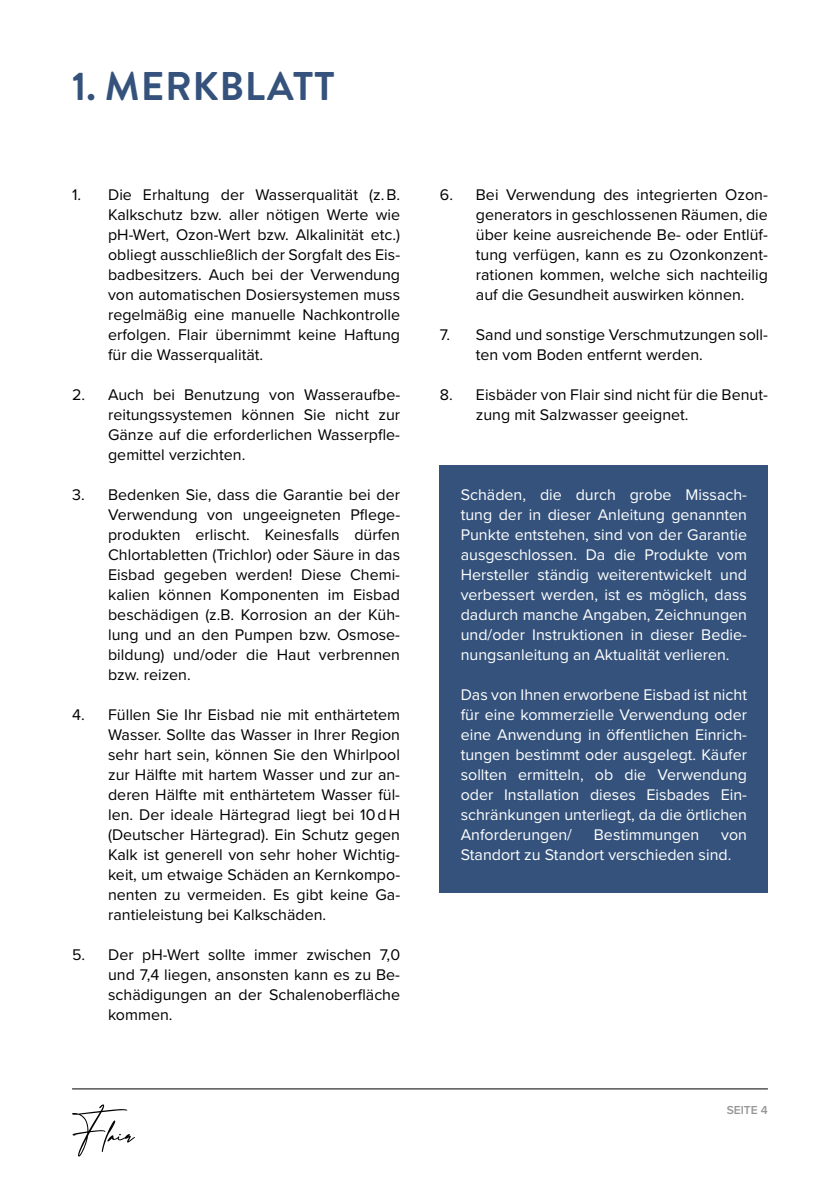
<style>
.page{position:relative;width:840px;height:1191px;background:#fff}
.page>*{position:absolute;margin:0;border:0;box-sizing:border-box;transform-origin:0 0}
.t1{font:700 40px "Brandon Grotesque";letter-spacing:.02em;color:#34527b}
.t2{font:16px/20px "Proxima Nova";color:#000;text-align:justify}
.t3{font:16px/20px "Proxima Nova";color:#fff;text-align:justify}
.t4{font:600 12px "Proxima Nova";color:#969696}
</style>
<div class="page">
<hr style="left:72px;top:1088px;width:695px;height:1px;background:#000">
<svg style="left:72px;top:1104px;width:63px;height:52px"></svg>
<div style="left:439px;top:465px;width:328px;height:427px;background:#34527b"></div>
<h1 class="t1" style="left:72px;top:58px;width:264px">1. MERKBLATT</h1>
<p class="t2" style="left:108px;top:184px;width:293px;text-indent:-36px">1. Die Erhaltung der Wasserqualität (z. B.<br>Kalkschutz bzw. aller nötigen Werte wie pH-Wert, Ozon-Wert bzw. Alkalinität etc.) obliegt ausschließlich der Sorgfalt des Eis&shy;badbesitzers. Auch bei der Verwendung von automatischen Dosiersystemen muss regelmäßig eine manuelle Nachkontrolle erfolgen. Flair übernimmt keine Haftung für die Wasserqualität.</p>
<p class="t2" style="left:108px;top:384px;width:293px;text-indent:-36px">2. Auch bei Benutzung von Wasseraufbe&shy;reitungssystemen können Sie nicht zur Gänze auf die erforderlichen Wasserpfle&shy;gemittel verzichten.</p>
<p class="t2" style="left:108px;top:484px;width:293px;text-indent:-36px">3. Bedenken Sie, dass die Garantie bei der Verwendung von ungeeigneten Pflege&shy;produkten erlischt. Keinesfalls dürfen Chlortabletten (Trichlor) oder Säure in das Eisbad gegeben werden! Diese Chemi&shy;kalien können Komponenten im Eisbad beschädigen (z.B. Korrosion an der Küh&shy;lung und an den Pumpen bzw. Osmose&shy;bildung) und/oder die Haut verbrennen bzw. reizen.</p>
<p class="t2" style="left:108px;top:704px;width:293px;text-indent:-36px">4. Füllen Sie Ihr Eisbad nie mit enthärtetem Wasser. Sollte das Wasser in Ihrer Region sehr hart sein, können Sie den Whirlpool zur Hälfte mit hartem Wasser und zur an&shy;deren Hälfte mit enthärtetem Wasser fül&shy;len. Der ideale Härtegrad liegt bei 10 d H (Deutscher Härtegrad). Ein Schutz gegen Kalk ist generell von sehr hoher Wichtig&shy;keit, um etwaige Schäden an Kernkompo&shy;nenten zu vermeiden. Es gibt keine Ga&shy;rantieleistung bei Kalkschäden.</p>
<p class="t2" style="left:108px;top:944px;width:293px;text-indent:-36px">5. Der pH-Wert sollte immer zwischen 7,0 und 7,4 liegen, ansonsten kann es zu Be&shy;schädigungen an der Schalenoberfläche kommen.</p>
<p class="t2" style="left:475px;top:184px;width:293px;text-indent:-36px">6. Bei Verwendung des integrierten Ozon&shy;generators in geschlossenen Räumen, die über keine ausreichende Be- oder Entlüf&shy;tung verfügen, kann es zu Ozonkonzent&shy;rationen kommen, welche sich nachteilig auf die Gesundheit auswirken können.</p>
<p class="t2" style="left:475px;top:324px;width:293px;text-indent:-36px">7. Sand und sonstige Verschmutzungen soll&shy;ten vom Boden entfernt werden.</p>
<p class="t2" style="left:475px;top:384px;width:293px;text-indent:-36px">8. Eisbäder von Flair sind nicht für die Benut&shy;zung mit Salzwasser geeignet.</p>
<p class="t3" style="left:460px;top:484px;width:288px">Schäden, die durch grobe Missach&shy;tung der in dieser Anleitung genannten Punkte entstehen, sind von der Garantie ausgeschlossen. Da die Produkte vom Hersteller ständig weiterentwickelt und verbessert werden, ist es möglich, dass dadurch manche Angaben, Zeichnungen und/oder Instruktionen in dieser Bedie&shy;nungsanleitung an Aktualität verlieren.</p>
<p class="t3" style="left:460px;top:684px;width:288px">Das von Ihnen erworbene Eisbad ist nicht für eine kommerzielle Verwendung oder eine Anwendung in öffentlichen Einrich&shy;tungen bestimmt oder ausgelegt. Käufer sollten ermitteln, ob die Verwendung oder Installation dieses Eisbades Ein&shy;schränkungen unterliegt, da die örtlichen Anforderungen/</p>
<p class="t3" style="left:593px;top:824px;width:107px">Bestimmungen</p>
<p class="t3" style="left:460px;top:824px;width:287px;text-indent:260px">von<br>Standort zu Standort verschieden sind.</p>
<p class="t4" style="left:726px;top:1104px;width:43px">SEITE 4</p>
</div>
